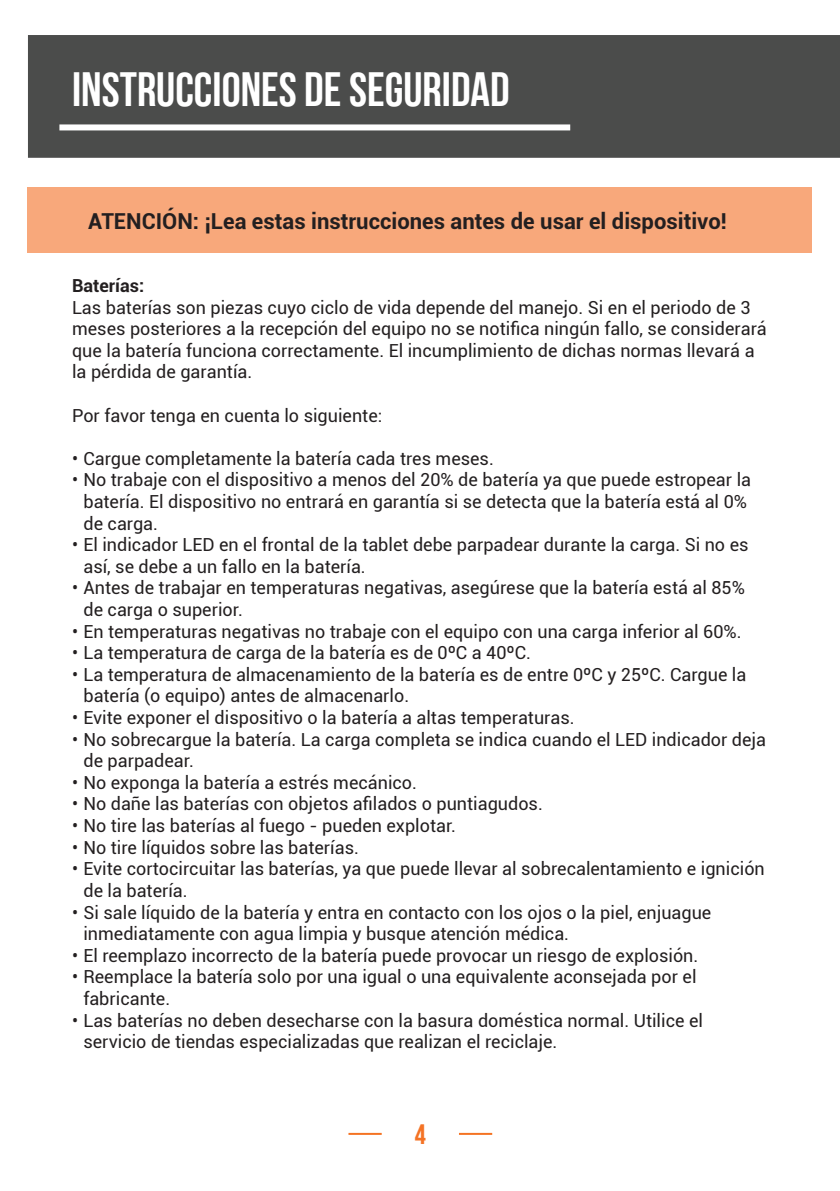
<style>
.page{position:relative;width:840px;height:1191px;background:#fff}
.page>*{position:absolute;margin:0;border:0;box-sizing:border-box;transform-origin:0 0}
.TITULO{font:48px "Bebas Neue";color:#fff}
.t1{font:28px "Bebas Neue";color:#f47325}
.Texto{font:700 22px "Roboto";color:#231f20}
.Texto-2{font:18px/21.6px "Roboto";color:#231f20}
.Texto-3{font:700 18px "Roboto";color:#231f20}
</style>
<div class="page">
<div style="left:28px;top:35px;width:811px;height:123px;background:#4b4c4b"></div>
<hr style="left:348px;top:1132px;width:33px;height:2px;background:#f47323">
<hr style="left:458px;top:1132px;width:34px;height:2px;background:#f47323">
<div style="left:28px;top:187px;width:783px;height:65px;background:#f8a87b"></div>
<div style="left:62px;top:124px;width:505px;height:6px;background:#fff"></div>
<p class="TITULO" style="left:72px;top:63px;width:439px">INSTRUCCIONES DE SEGURIDAD</p>
<p class="Texto" style="left:88px;top:205px;width:639px">ATENCIÓN: ¡Lea estas instrucciones antes de usar el dispositivo!</p>
<p class="Texto-3" style="left:72px;top:273px;width:74px">Baterías:</p>
<p class="Texto-2" style="left:72px;top:296px;width:696px">Las baterías son piezas cuyo ciclo de vida depende del manejo. Si en el periodo de 3 meses posteriores a la recepción del equipo no se notifica ningún fallo, se considerará que la batería funciona correctamente. El incumplimiento de dichas normas llevará a la pérdida de garantía.</p>
<p class="Texto-2" style="left:72px;top:404px;width:311px">Por favor tenga en cuenta lo siguiente:</p>
<p class="Texto-2" style="left:72px;top:447px;width:423px">• Cargue completamente la batería cada tres meses.</p>
<p class="Texto-2" style="left:83px;top:468px;width:668px;text-indent:-11px">• No trabaje con el dispositivo a menos del 20% de batería ya que puede estropear la batería. El dispositivo no entrará en garantía si se detecta que la batería está al 0% de carga.</p>
<p class="Texto-2" style="left:83px;top:533px;width:666px;text-indent:-11px">• El indicador LED en el frontal de la tablet debe parpadear durante la carga. Si no es así, se debe a un fallo en la batería.</p>
<p class="Texto-2" style="left:83px;top:576px;width:662px;text-indent:-11px">• Antes de trabajar en temperaturas negativas, asegúrese que la batería está al 85% de carga o superior.</p>
<p class="Texto-2" style="left:72px;top:620px;width:670px">• En temperaturas negativas no trabaje con el equipo con una carga inferior al 60%.</p>
<p class="Texto-2" style="left:72px;top:641px;width:460px">• La temperatura de carga de la batería es de 0ºC a 40ºC.</p>
<p class="Texto-2" style="left:83px;top:663px;width:664px;text-indent:-11px">• La temperatura de almacenamiento de la batería es de entre 0ºC y 25ºC. Cargue la batería (o equipo) antes de almacenarlo.</p>
<p class="Texto-2" style="left:72px;top:706px;width:504px">• Evite exponer el dispositivo o la batería a altas temperaturas.</p>
<p class="Texto-2" style="left:83px;top:728px;width:683px;text-indent:-11px">• No sobrecargue la batería. La carga completa se indica cuando el LED indicador deja de parpadear.</p>
<p class="Texto-2" style="left:72px;top:771px;width:346px">• No exponga la batería a estrés mecánico.</p>
<p class="Texto-2" style="left:72px;top:792px;width:472px">• No dañe las baterías con objetos afilados o puntiagudos.</p>
<p class="Texto-2" style="left:72px;top:814px;width:385px">• No tire las baterías al fuego - pueden explotar.</p>
<p class="Texto-2" style="left:72px;top:836px;width:288px">• No tire líquidos sobre las baterías.</p>
<p class="Texto-2" style="left:83px;top:857px;width:682px;text-indent:-11px">• Evite cortocircuitar las baterías, ya que puede llevar al sobrecalentamiento e ignición de la batería.</p>
<p class="Texto-2" style="left:83px;top:900px;width:629px;text-indent:-11px">• Si sale líquido de la batería y entra en contacto con los ojos o la piel, enjuague inmediatamente con agua limpia y busque atención médica.</p>
<p class="Texto-2" style="left:72px;top:944px;width:627px">• El reemplazo incorrecto de la batería puede provocar un riesgo de explosión.</p>
<p class="Texto-2" style="left:83px;top:965px;width:614px;text-indent:-11px">• Reemplace la batería solo por una igual o una equivalente aconsejada por el fabricante.</p>
<p class="Texto-2" style="left:83px;top:1008px;width:620px;text-indent:-11px">• Las baterías no deben desecharse con la basura doméstica normal. Utilice el servicio de tiendas especializadas que realizan el reciclaje.</p>
<h2 class="t1" style="left:414px;top:1118px;width:13px">4</h2>
</div>
